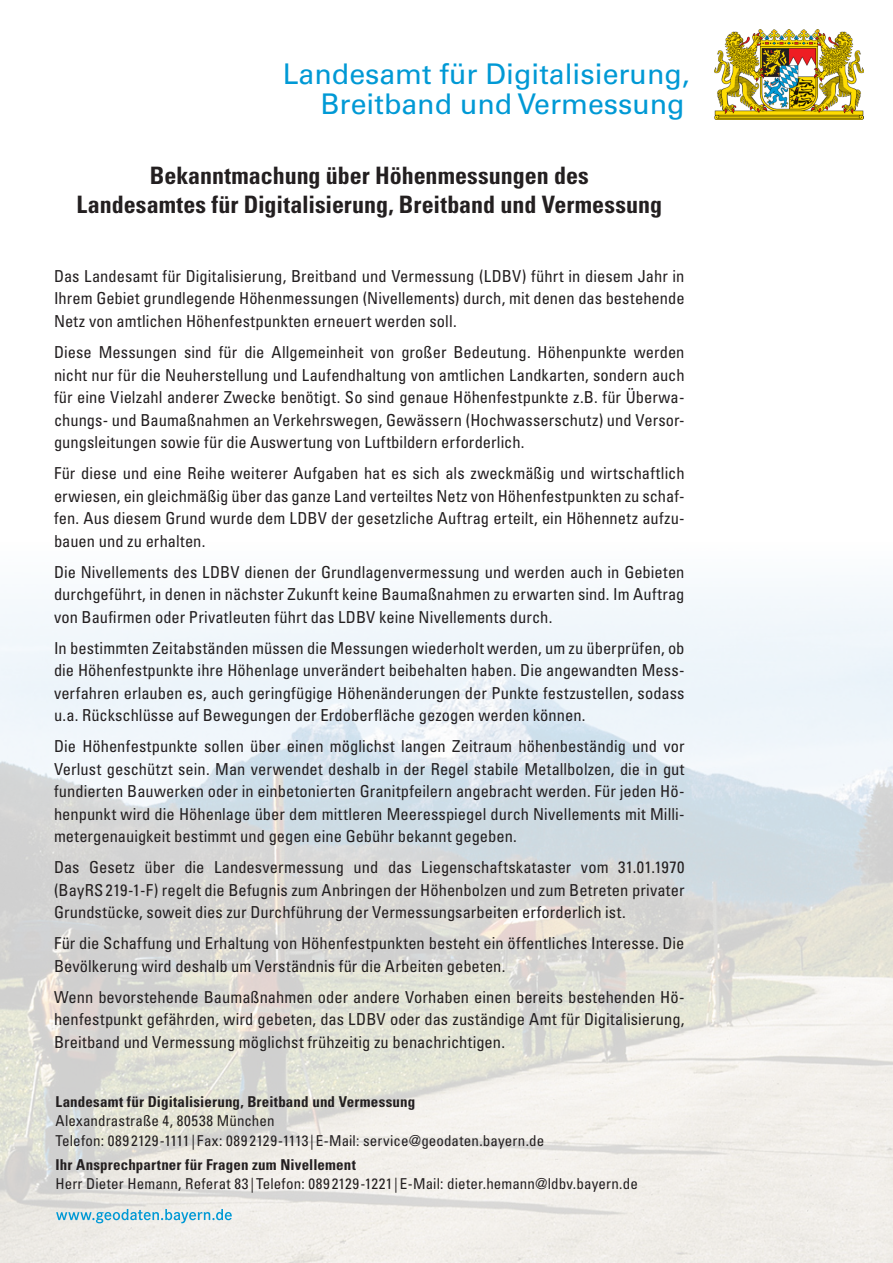
<style>
.page{position:relative;width:893px;height:1263px;background:#fff}
.page>*{position:absolute;margin:0;border:0;box-sizing:border-box;transform-origin:0 0}
.t1{font:28.5px/30px "Univers LT Std";color:#0099d5;text-align:right}
.t2{font:700 condensed 24px/28.8px "Univers LT Std";color:#231f20;text-align:center}
.t3{font:condensed 16.5px/22.5px "Univers LT Std";letter-spacing:.005em;color:#231f20;text-align:justify}
.t4{font:condensed 15px/19.5px "Univers LT Std";letter-spacing:.01em;color:#231f20}
.t5{font:700 condensed 15px "Univers LT Std";letter-spacing:.01em;color:#231f20}
</style>
<div class="page">
<img style="left:0;top:590px;width:893px;height:673px">
<svg style="left:56px;top:1209px;width:176px;height:14px;background:#b0d6e2"></svg>
<img style="left:714px;top:30px;width:149px;height:90px">
<h1 class="t1" style="left:283px;top:59px;width:408px">Landesamt für Digitalisierung,<br>Breitband und Vermessung</h1>
<h2 class="t2" style="left:77px;top:161px;width:587px">Bekanntmachung über Höhenmessungen des<br>Landesamtes für Digitalisierung, Breitband und Vermessung</h2>
<p class="t3" style="left:54px;top:265px;width:632px">Das Landesamt für Digitalisierung, Breitband und Vermessung (LDBV) führt in diesem Jahr in Ihrem Gebiet grundlegende Höhenmessungen (Nivellements) durch, mit denen das bestehende Netz von amtlichen Höhenfestpunkten erneuert werden soll.</p>
<p class="t3" style="left:54px;top:341px;width:632px">Diese Messungen sind für die Allgemeinheit von großer Bedeutung. Höhenpunkte werden nicht nur für die Neuherstellung und Laufendhaltung von amtlichen Landkarten, sondern auch für eine Vielzahl anderer Zwecke benötigt. So sind genaue Höhenfestpunkte z.B. für Überwa&shy;chungs- und Baumaßnahmen an Verkehrswegen, Gewässern (Hochwasserschutz) und Versor&shy;gungsleitungen sowie für die Auswertung von Luftbildern erforderlich.</p>
<p class="t3" style="left:54px;top:462px;width:632px">Für diese und eine Reihe weiterer Aufgaben hat es sich als zweckmäßig und wirtschaftlich erwiesen, ein gleichmäßig über das ganze Land verteiltes Netz von Höhenfestpunkten zu schaf&shy;fen. Aus diesem Grund wurde dem LDBV der gesetzliche Auftrag erteilt, ein Höhennetz aufzu&shy;bauen und zu erhalten.</p>
<p class="t3" style="left:54px;top:560px;width:632px">Die Nivellements des LDBV dienen der Grundlagenvermessung und werden auch in Gebieten durchgeführt, in denen in nächster Zukunft keine Baumaßnahmen zu erwarten sind. Im Auftrag von Baufirmen oder Privatleuten führt das LDBV keine Nivellements durch.</p>
<p class="t3" style="left:54px;top:636px;width:632px">In bestimmten Zeitabständen müssen die Messungen wiederholt werden, um zu überprüfen, ob die Höhenfestpunkte ihre Höhenlage unverändert beibehalten haben. Die angewandten Mess&shy;verfahren erlauben es, auch geringfügige Höhenänderungen der Punkte festzustellen, sodass u.a. Rückschlüsse auf Bewegungen der Erdoberfläche gezogen werden können.</p>
<p class="t3" style="left:54px;top:735px;width:632px">Die Höhenfestpunkte sollen über einen möglichst langen Zeitraum höhenbeständig und vor Verlust geschützt sein. Man verwendet deshalb in der Regel stabile Metallbolzen, die in gut fundierten Bauwerken oder in einbetonierten Granitpfeilern angebracht werden. Für jeden Hö&shy;henpunkt wird die Höhenlage über dem mittleren Meeresspiegel durch Nivellements mit Milli&shy;metergenauigkeit bestimmt und gegen eine Gebühr bekannt gegeben.</p>
<p class="t3" style="left:54px;top:856px;width:632px">Das Gesetz über die Landesvermessung und das Liegenschaftskataster vom 31.01.1970 (BayRS219-1-F) regelt die Befugnis zum Anbringen der Höhenbolzen und zum Betreten privater Grundstücke, soweit dies zur Durchführung der Vermessungsarbeiten erforderlich ist.</p>
<p class="t3" style="left:54px;top:932px;width:632px">Für die Schaffung und Erhaltung von Höhenfestpunkten besteht ein öffentliches Interesse. Die<br>Bevölkerung wird deshalb um Verständnis für die Arbeiten gebeten.</p>
<p class="t3" style="left:54px;top:985px;width:632px">Wenn bevorstehende Baumaßnahmen oder andere Vorhaben einen bereits bestehenden Hö&shy;henfestpunkt gefährden, wird gebeten, das LDBV oder das zuständige Amt für Digitalisierung, Breitband und Vermessung möglichst frühzeitig zu benachrichtigen.</p>
<p class="t5" style="left:56px;top:1092px;width:361px">Landesamt für Digitalisierung, Breitband und Vermessung</p>
<p class="t4" style="left:56px;top:1111px;width:490px">Alexandrastraße 4, 80538 München<br>Telefon: 089 2129 -1111 | Fax: 089 2129 -1113 |E-Mail: service@geodaten.bayern.de</p>
<p class="t5" style="left:56px;top:1155px;width:302px">Ihr Ansprechpartner für Fragen zum Nivellement</p>
<p class="t4" style="left:56px;top:1174px;width:584px">Herr Dieter Hemann, Referat 83 |Telefon: 089 2129 -1221 |E-Mail: dieter.hemann@ldbv.bayern.de</p>
</div>
